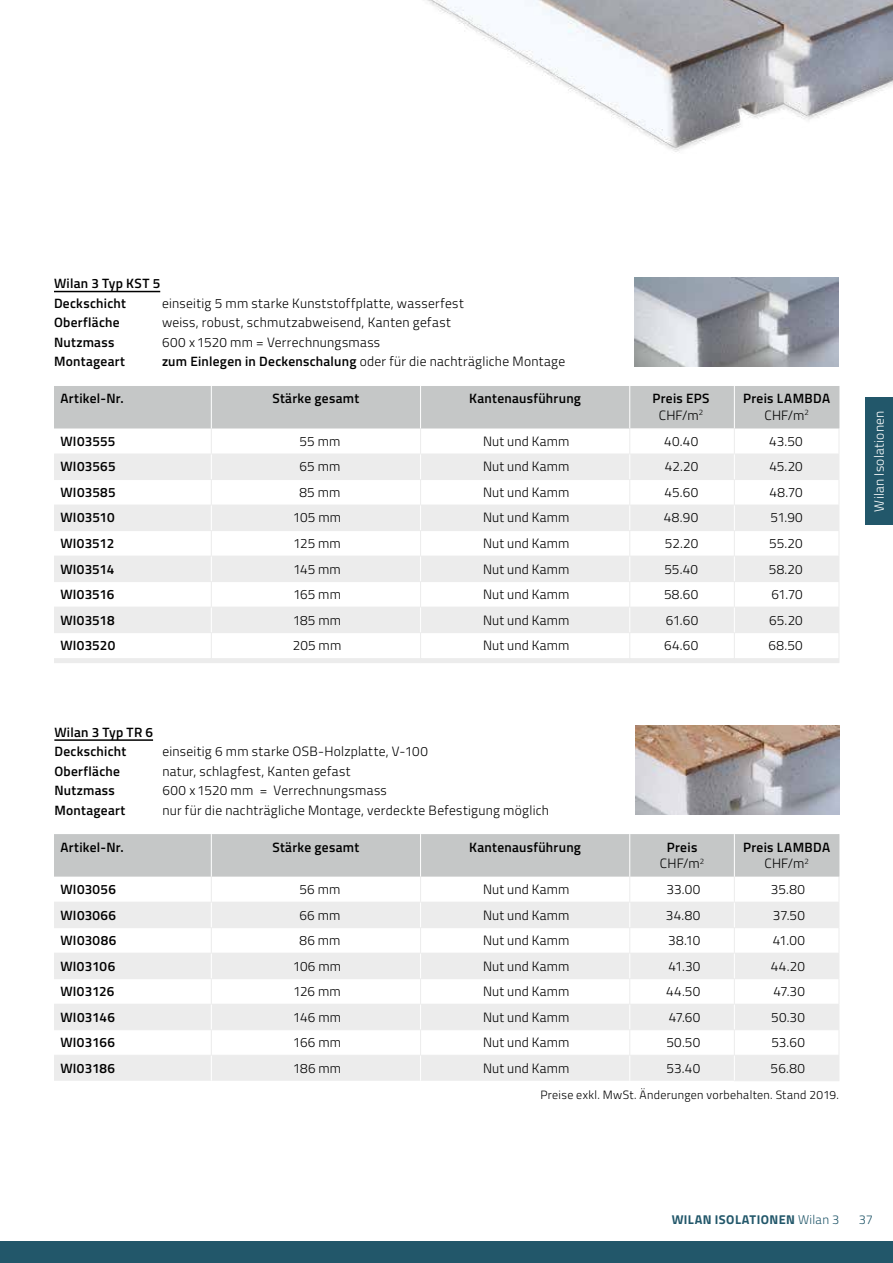
<style>
.page{position:relative;width:893px;height:1263px;background:#fff}
.page>*{position:absolute;margin:0;border:0;box-sizing:border-box;transform-origin:0 0}
.t1{font:300 13.5px "Titillium Web";letter-spacing:.02em;color:#000}
.t2{font:600 13.5px/16.5px "Titillium Web";letter-spacing:.02em;color:#000;text-align:center}
.t3{font:300 13.5px "Titillium Web";letter-spacing:.02em;color:#fff}
.t4{font:700 12.75px "Titillium Web";letter-spacing:.035em;color:#22576a}
.t5{font:300 12.75px "Titillium Web";color:#22576a}
.t6{font:300 12px "Titillium Web";letter-spacing:.025em;color:#000}
.s1{font-weight:600}
.s2{font-weight:300}
</style>
<div class="page">
<div style="left:0;top:1242px;width:893px;height:21px;background:#22576a"></div>
<hr style="left:54px;top:291px;width:106px;height:1px;background:#000">
<hr style="left:54px;top:662px;width:157px;height:1px;background:#ececec">
<hr style="left:211px;top:662px;width:210px;height:1px;background:#ececec">
<hr style="left:421px;top:662px;width:209px;height:1px;background:#ececec">
<hr style="left:630px;top:662px;width:104px;height:1px;background:#ececec">
<hr style="left:734px;top:662px;width:105px;height:1px;background:#ececec">
<svg style="left:54px;top:386px;width:786px;height:276px"></svg>
<hr style="left:734px;top:386px;width:1px;height:42px;background:#fff">
<hr style="left:54px;top:739px;width:99px;height:2px;background:#000">
<svg style="left:54px;top:834px;width:786px;height:247px"></svg>
<hr style="left:734px;top:834px;width:1px;height:43px;background:#fff">
<img style="left:635px;top:726px;width:204px;height:88px">
<img style="left:635px;top:277px;width:204px;height:89px">
<img style="left:427px;top:0;width:466px;height:152px">
<div style="left:866px;top:397px;width:27px;height:128px;background:#22576a"></div>
<p class="t2" style="left:54px;top:273px;width:108px;line-height:19.5px;text-align:left">Wilan 3 Typ KST 5<br>Deckschicht</p>
<p class="t1" style="left:162px;top:293px;width:303px">einseitig 5 mm starke Kunststoffplatte, wasserfest</p>
<p class="t2" style="left:54px;top:313px;width:67px">Oberfläche</p>
<p class="t1" style="left:162px;top:312px;width:290px">weiss, robust, schmutzabweisend, Kanten gefast</p>
<p class="t2" style="left:54px;top:333px;width:62px">Nutzmass</p>
<p class="t1" style="left:162px;top:332px;width:220px">600 x 1520 mm = Verrechnungsmass</p>
<p class="t2" style="left:54px;top:352px;width:73px">Montageart</p>
<p class="t1" style="left:162px;top:351px;width:405px"><span class="s1">zum Einlegen in Deckenschalung</span> oder für die nachträgliche Montage</p>
<p class="t2" style="left:60px;top:390px;width:65px">Artikel-Nr.</p>
<p class="t2" style="left:273px;top:390px;width:88px">Stärke gesamt</p>
<p class="t2" style="left:469px;top:390px;width:113px">Kantenausführung</p>
<p class="t2" style="left:652px;top:390px;width:59px">Preis EPS<br><span class="s2">CHF/m</span><sup>2</sup></p>
<p class="t2" style="left:743px;top:390px;width:89px">Preis LAMBDA<br><span class="s2">CHF/m</span><sup>2</sup></p>
<p class="t2" style="left:60px;top:432px;width:56px">WI03555</p>
<p class="t1" style="left:300px;top:431px;width:42px">55 mm</p>
<p class="t1" style="left:483px;top:431px;width:88px">Nut und Kamm</p>
<p class="t1" style="left:664px;top:431px;width:36px">40.40</p>
<p class="t1" style="left:769px;top:431px;width:35px">43.50</p>
<p class="t2" style="left:60px;top:458px;width:57px">WI03565</p>
<p class="t1" style="left:300px;top:457px;width:42px">65 mm</p>
<p class="t1" style="left:483px;top:457px;width:88px">Nut und Kamm</p>
<p class="t1" style="left:665px;top:457px;width:35px">42.20</p>
<p class="t1" style="left:769px;top:457px;width:35px">45.20</p>
<p class="t2" style="left:60px;top:483px;width:57px">WI03585</p>
<p class="t1" style="left:299px;top:482px;width:42px">85 mm</p>
<p class="t1" style="left:483px;top:482px;width:88px">Nut und Kamm</p>
<p class="t1" style="left:665px;top:482px;width:35px">45.60</p>
<p class="t1" style="left:769px;top:482px;width:35px">48.70</p>
<p class="t2" style="left:60px;top:509px;width:56px">WI03510</p>
<p class="t1" style="left:293px;top:508px;width:50px">105 mm</p>
<p class="t1" style="left:483px;top:508px;width:88px">Nut und Kamm</p>
<p class="t1" style="left:664px;top:508px;width:36px">48.90</p>
<p class="t1" style="left:770px;top:508px;width:34px">51.90</p>
<p class="t2" style="left:60px;top:534px;width:55px">WI03512</p>
<p class="t1" style="left:293px;top:533px;width:49px">125 mm</p>
<p class="t1" style="left:483px;top:533px;width:88px">Nut und Kamm</p>
<p class="t1" style="left:665px;top:533px;width:35px">52.20</p>
<p class="t1" style="left:769px;top:533px;width:35px">55.20</p>
<p class="t2" style="left:60px;top:560px;width:56px">WI03514</p>
<p class="t1" style="left:293px;top:559px;width:49px">145 mm</p>
<p class="t1" style="left:483px;top:559px;width:88px">Nut und Kamm</p>
<p class="t1" style="left:664px;top:559px;width:35px">55.40</p>
<p class="t1" style="left:769px;top:559px;width:36px">58.20</p>
<p class="t2" style="left:60px;top:585px;width:56px">WI03516</p>
<p class="t1" style="left:293px;top:584px;width:49px">165 mm</p>
<p class="t1" style="left:483px;top:584px;width:88px">Nut und Kamm</p>
<p class="t1" style="left:664px;top:584px;width:36px">58.60</p>
<p class="t1" style="left:771px;top:584px;width:33px">61.70</p>
<p class="t2" style="left:60px;top:611px;width:56px">WI03518</p>
<p class="t1" style="left:293px;top:610px;width:50px">185 mm</p>
<p class="t1" style="left:483px;top:610px;width:88px">Nut und Kamm</p>
<p class="t1" style="left:666px;top:610px;width:34px">61.60</p>
<p class="t1" style="left:769px;top:610px;width:35px">65.20</p>
<p class="t2" style="left:60px;top:636px;width:56px">WI03520</p>
<p class="t1" style="left:293px;top:635px;width:50px">205 mm</p>
<p class="t1" style="left:483px;top:635px;width:88px">Nut und Kamm</p>
<p class="t1" style="left:664px;top:635px;width:36px">64.60</p>
<p class="t1" style="left:768px;top:635px;width:36px">68.50</p>
<p class="t2" style="left:54px;top:721px;width:100px;line-height:19.5px;text-align:left">Wilan 3 Typ TR 6<br>Deckschicht</p>
<p class="t1" style="left:162px;top:741px;width:267px">einseitig 6 mm starke OSB-Holzplatte, V-100</p>
<p class="t2" style="left:54px;top:762px;width:67px">Oberfläche</p>
<p class="t1" style="left:162px;top:761px;width:190px">natur, schlagfest, Kanten gefast</p>
<p class="t2" style="left:54px;top:781px;width:62px">Nutzmass</p>
<p class="t1" style="left:162px;top:780px;width:226px">600 x 1520 mm = Verrechnungsmass</p>
<p class="t2" style="left:54px;top:801px;width:73px">Montageart</p>
<p class="t1" style="left:162px;top:800px;width:388px">nur für die nachträgliche Montage, verdeckte Befestigung möglich</p>
<p class="t2" style="left:60px;top:838px;width:65px">Artikel-Nr.</p>
<p class="t2" style="left:273px;top:838px;width:88px">Stärke gesamt</p>
<p class="t2" style="left:469px;top:838px;width:113px">Kantenausführung</p>
<p class="t2" style="left:660px;top:838px;width:46px">Preis<br><span class="s2">CHF/m</span><sup>2</sup></p>
<p class="t2" style="left:743px;top:838px;width:89px">Preis LAMBDA<br><span class="s2">CHF/m</span><sup>2</sup></p>
<p class="t2" style="left:60px;top:880px;width:57px">WI03056</p>
<p class="t1" style="left:299px;top:879px;width:42px">56 mm</p>
<p class="t1" style="left:483px;top:879px;width:88px">Nut und Kamm</p>
<p class="t1" style="left:667px;top:879px;width:35px">33.00</p>
<p class="t1" style="left:771px;top:879px;width:35px">35.80</p>
<p class="t2" style="left:60px;top:906px;width:57px">WI03066</p>
<p class="t1" style="left:299px;top:905px;width:43px">66 mm</p>
<p class="t1" style="left:483px;top:905px;width:88px">Nut und Kamm</p>
<p class="t1" style="left:666px;top:905px;width:36px">34.80</p>
<p class="t1" style="left:773px;top:905px;width:34px">37.50</p>
<p class="t2" style="left:60px;top:931px;width:57px">WI03086</p>
<p class="t1" style="left:299px;top:930px;width:43px">86 mm</p>
<p class="t1" style="left:483px;top:930px;width:88px">Nut und Kamm</p>
<p class="t1" style="left:668px;top:930px;width:34px">38.10</p>
<p class="t1" style="left:773px;top:930px;width:34px">41.00</p>
<p class="t2" style="left:60px;top:957px;width:56px">WI03106</p>
<p class="t1" style="left:293px;top:956px;width:50px">106 mm</p>
<p class="t1" style="left:483px;top:956px;width:88px">Nut und Kamm</p>
<p class="t1" style="left:668px;top:956px;width:33px">41.30</p>
<p class="t1" style="left:771px;top:956px;width:36px">44.20</p>
<p class="t2" style="left:60px;top:982px;width:56px">WI03126</p>
<p class="t1" style="left:293px;top:981px;width:49px">126 mm</p>
<p class="t1" style="left:483px;top:981px;width:88px">Nut und Kamm</p>
<p class="t1" style="left:666px;top:981px;width:36px">44.50</p>
<p class="t1" style="left:773px;top:981px;width:33px">47.30</p>
<p class="t2" style="left:60px;top:1008px;width:56px">WI03146</p>
<p class="t1" style="left:293px;top:1007px;width:50px">146 mm</p>
<p class="t1" style="left:483px;top:1007px;width:88px">Nut und Kamm</p>
<p class="t1" style="left:669px;top:1007px;width:33px">47.60</p>
<p class="t1" style="left:771px;top:1007px;width:35px">50.30</p>
<p class="t2" style="left:60px;top:1033px;width:56px">WI03166</p>
<p class="t1" style="left:293px;top:1033px;width:50px">166 mm</p>
<p class="t1" style="left:483px;top:1033px;width:88px">Nut und Kamm</p>
<p class="t1" style="left:666px;top:1033px;width:35px">50.50</p>
<p class="t1" style="left:771px;top:1033px;width:35px">53.60</p>
<p class="t2" style="left:60px;top:1059px;width:56px">WI03186</p>
<p class="t1" style="left:293px;top:1058px;width:50px">186 mm</p>
<p class="t1" style="left:483px;top:1058px;width:88px">Nut und Kamm</p>
<p class="t1" style="left:667px;top:1058px;width:35px">53.40</p>
<p class="t1" style="left:771px;top:1058px;width:36px">56.80</p>
<p class="t6" style="left:540px;top:1086px;width:300px">Preise exkl. MwSt. Änderungen vorbehalten. Stand 2019.</p>
<p class="t3" style="left:869px;top:512px;width:102px;rotate:-90deg">Wilan Isolationen</p>
<p class="t4" style="left:672px;top:1210px;width:169px">WILAN ISOLATIONEN <span class="s2">Wilan 3</span></p>
<p class="t5" style="left:859px;top:1210px;width:16px">37</p>
</div>
